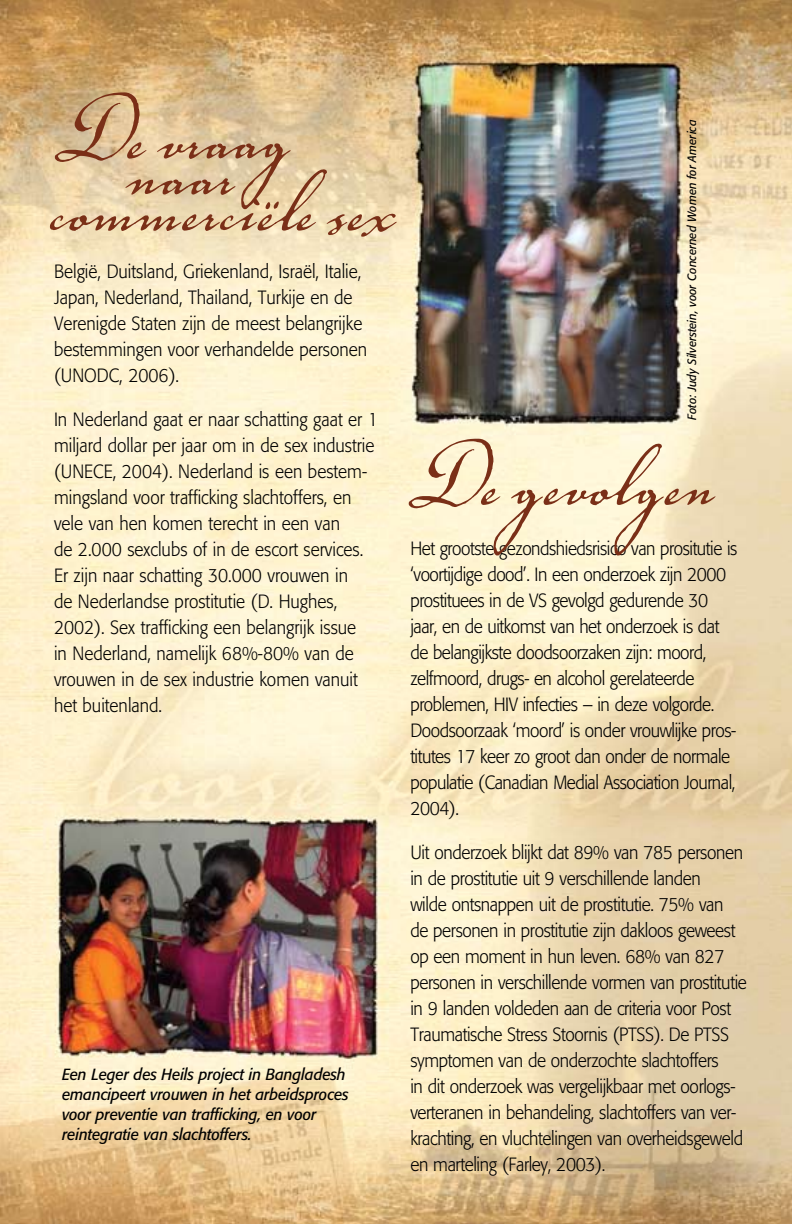
<style>
.page{position:relative;width:792px;height:1224px;background:#fff}
.page>*{position:absolute;margin:0;border:0;box-sizing:border-box;transform-origin:0 0}
.t1{font:120px "Voluta Script";color:#7a2f17}
.t2{font:300 19px/26px "Formata";letter-spacing:-.02em;color:#000;scale:.91 1}
.t3{font:300 19px/26px "Formata";color:#000;scale:.91 1}
.t4{font:italic 16px/20px "Formata";letter-spacing:-.01em;color:#000;scale:.95 1}
.t5{font:italic 12px "Formata";color:#000;scale:.95 1}
</style>
<div class="page">
<img style="left:0;top:0;width:792px;height:1224px">
<h1 class="t1" style="left:48px;top:46px;width:243px">De vraag</h1>
<h1 class="t1" style="left:48px;top:118px;width:348px">commerciële sex</h1>
<h1 class="t1" style="left:127px;top:82px;width:109px">naar</h1>
<p class="t3" style="left:54px;top:259px;width:346px">België, Duitsland, Griekenland, Israël, Italie, Japan, Nederland, Thailand, Turkije en de Verenigde Staten zijn de meest belangrijke bestemmingen voor verhandelde personen (UNODC, 2006).</p>
<p class="t3" style="left:54px;top:407px;width:358px">In Nederland gaat er naar schatting gaat er 1 miljard dollar per jaar om in de sex industrie (UNECE, 2004). Nederland is een bestem&shy;mingsland voor trafficking slachtoffers, en vele van hen komen terecht in een van<br>de 2.000 sexclubs of in de escort services.<br>Er zijn naar schatting 30.000 vrouwen in<br>de Nederlandse prostitutie (D. Hughes, 2002). Sex trafficking een belangrijk issue<br>in Nederland, namelijk 68%-80% van de vrouwen in de sex industrie komen vanuit het buitenland.</p>
<p class="t4" style="left:62px;top:1065px;width:303px">Een Leger des Heils project in Bangladesh emancipeert vrouwen in het arbeidsproces voor preventie van trafficking, en voor reintegratie van slachtoffers.</p>
<p class="t5" style="left:685px;top:420px;width:317px;rotate:-90deg">Foto: Judy Silverstein, voor Concerned Women for America</p>
<h1 class="t1" style="left:402px;top:392px;width:314px">De gevolgen</h1>
<p class="t2" style="left:410px;top:536px;width:361px">Het grootste gezondshiedsrisico van prositutie is ‘voortijdige dood’. In een onderzoek zijn 2000 prostituees in de VS gevolgd gedurende 30 jaar, en de uitkomst van het onderzoek is dat de belangijkste doodsoorzaken zijn: moord, zelfmoord, drugs- en alcohol gerelateerde problemen, HIV infecties – in deze volgorde.<br>Doodsoorzaak ‘moord’ is onder vrouwlijke pros&shy;titutes 17 keer zo groot dan onder de normale populatie (Canadian Medial Association Journal, 2004).</p>
<p class="t2" style="left:410px;top:840px;width:371px">Uit onderzoek blijkt dat 89% van 785 personen in de prostitutie uit 9 verschillende landen<br>wilde ontsnappen uit de prostitutie. 75% van<br>de personen in prostitutie zijn dakloos geweest op een moment in hun leven. 68% van 827 personen in verschillende vormen van prostitutie in 9 landen voldeden aan de criteria voor Post Traumatische Stress Stoornis (PTSS). De PTSS symptomen van de onderzochte slachtoffers<br>in dit onderzoek was vergelijkbaar met oorlogs&shy;verteranen in behandeling, slachtoffers van ver&shy;krachting, en vluchtelingen van overheidsgeweld en marteling (Farley, 2003).</p>
</div>
